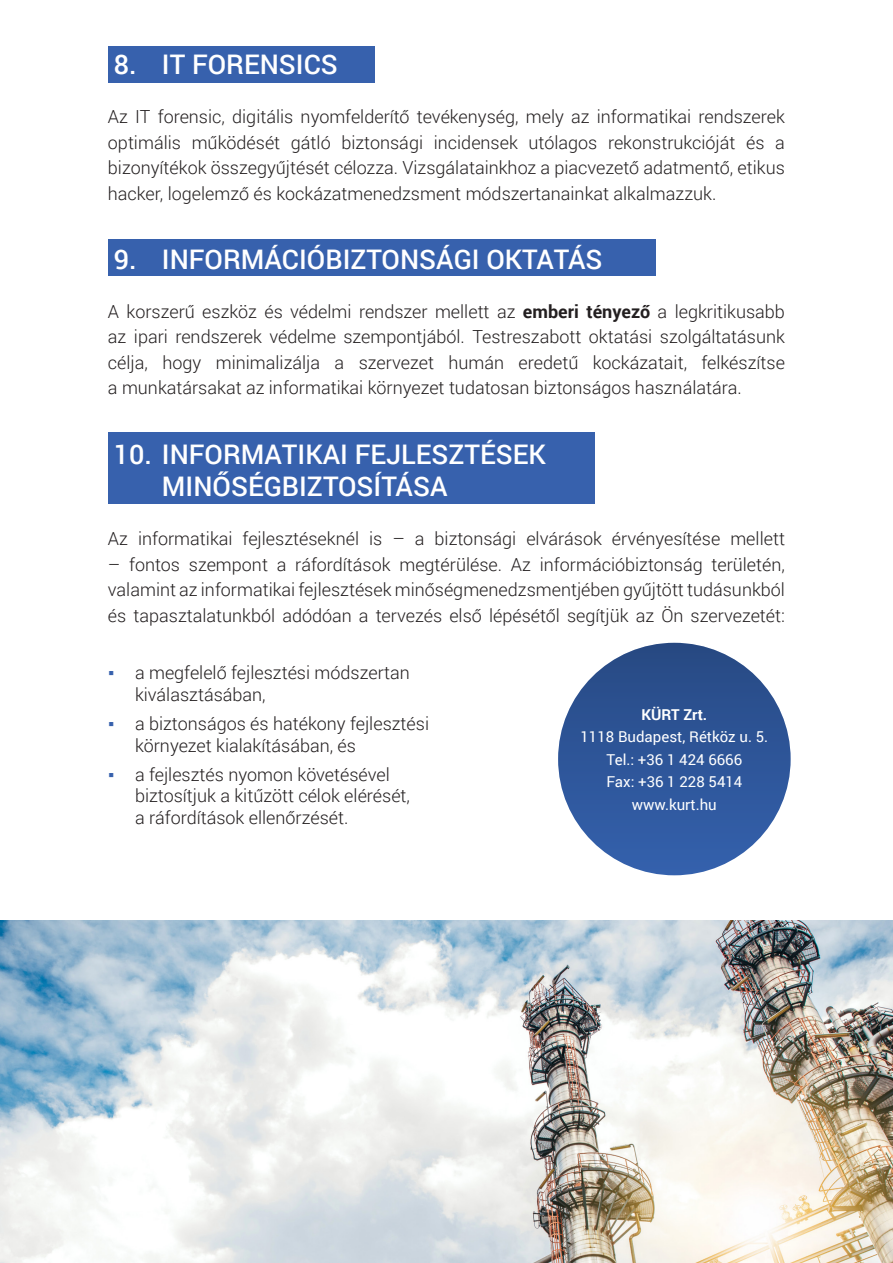
<style>
.page{position:relative;width:893px;height:1263px;background:#fff}
.page>*{position:absolute;margin:0;border:0;box-sizing:border-box;transform-origin:0 0}
.t1{font:500 27px/32.4px "Roboto";color:#fff}
.t2{font:300 18px/25.5px "Roboto";color:#231f20;text-align:justify}
.t3{font:15px/22.5px "Roboto";color:#fff;text-align:center}
.s1{font-weight:700}
.s2{font-family:"Arial";font-weight:400;color:#3761ad}
</style>
<div class="page">
<img style="left:0;top:921px;width:893px;height:342px">
<div style="left:108px;top:46px;width:266px;height:37px;background:#3761ad"></div>
<div style="left:108px;top:240px;width:548px;height:36px;background:#3761ad"></div>
<div style="left:108px;top:433px;width:486px;height:71px;background:#3761ad"></div>
<div style="left:558px;top:643px;width:233px;height:232px;background:linear-gradient(to bottom,#284a84,#3461ad);border-radius:50%"></div>
<p class="t1" style="left:114px;top:47px;width:225px">8. IT FORENSICS</p>
<p class="t2" style="left:108px;top:103px;width:678px">Az IT forensic, digitális nyomfelderítő tevékenység, mely az informatikai rendszerek optimális működését gátló biztonsági incidensek utólagos rekonstrukcióját és a bizonyítékok összegyűjtését célozza. Vizsgálatainkhoz a piacvezető adatmentő, etikus hacker, logelemző és kockázatmenedzsment módszertanainkat alkalmazzuk.</p>
<p class="t1" style="left:114px;top:242px;width:490px">9. INFORMÁCIÓBIZTONSÁGI OKTATÁS</p>
<p class="t2" style="left:108px;top:298px;width:678px">A korszerű eszköz és védelmi rendszer mellett az <span class="s1">emberi tényező</span> a legkritikusabb az ipari rendszerek védelme szempontjából. Testreszabott oktatási szolgáltatásunk célja, hogy minimalizálja a szervezet humán eredetű kockázatait, felkészítse a munkatársakat az informatikai környezet tudatosan biztonságos használatára.</p>
<p class="t1" style="left:162px;top:437px;width:385px;text-indent:-48px">10. INFORMATIKAI FEJLESZTÉSEK<br>MINŐSÉGBIZTOSÍTÁSA</p>
<p class="t2" style="left:108px;top:525px;width:678px">Az informatikai fejlesztéseknél is – a biztonsági elvárások érvényesítése mellett</p>
<p class="t2" style="left:108px;top:551px;width:679px">– fontos szempont a ráfordítások megtérülése. Az információbiztonság területén, valamint az informatikai fejlesztések minőségmenedzsmentjében gyűjtött tudásunkból és tapasztalatunkból adódóan a tervezés első lépésétől segítjük az Ön szervezetét:</p>
<p class="t2" style="left:135px;top:662px;width:276px;line-height:21.6px;text-indent:-27px"><span class="s2">▪</span> a megfelelő fejlesztési módszertan kiválasztásában,</p>
<p class="t2" style="left:135px;top:712px;width:296px;line-height:21.6px;text-indent:-27px"><span class="s2">▪</span> a biztonságos és hatékony fejlesztési környezet kialakításában, és</p>
<p class="t2" style="left:135px;top:763px;width:277px;line-height:21.6px;text-align:left;text-indent:-27px"><span class="s2">▪</span> a fejlesztés nyomon követésével biztosítjuk a kitűzött célok elérését, a ráfordítások ellenőrzését.</p>
<p class="t3" style="left:580px;top:702px;width:189px"><span class="s1">KÜRT Zrt.<br></span>1118 Budapest, Rétköz u. 5.<br>Tel.: +36 1 424 6666<br>Fax: +36 1 228 5414 www.kurt.hu</p>
</div>
